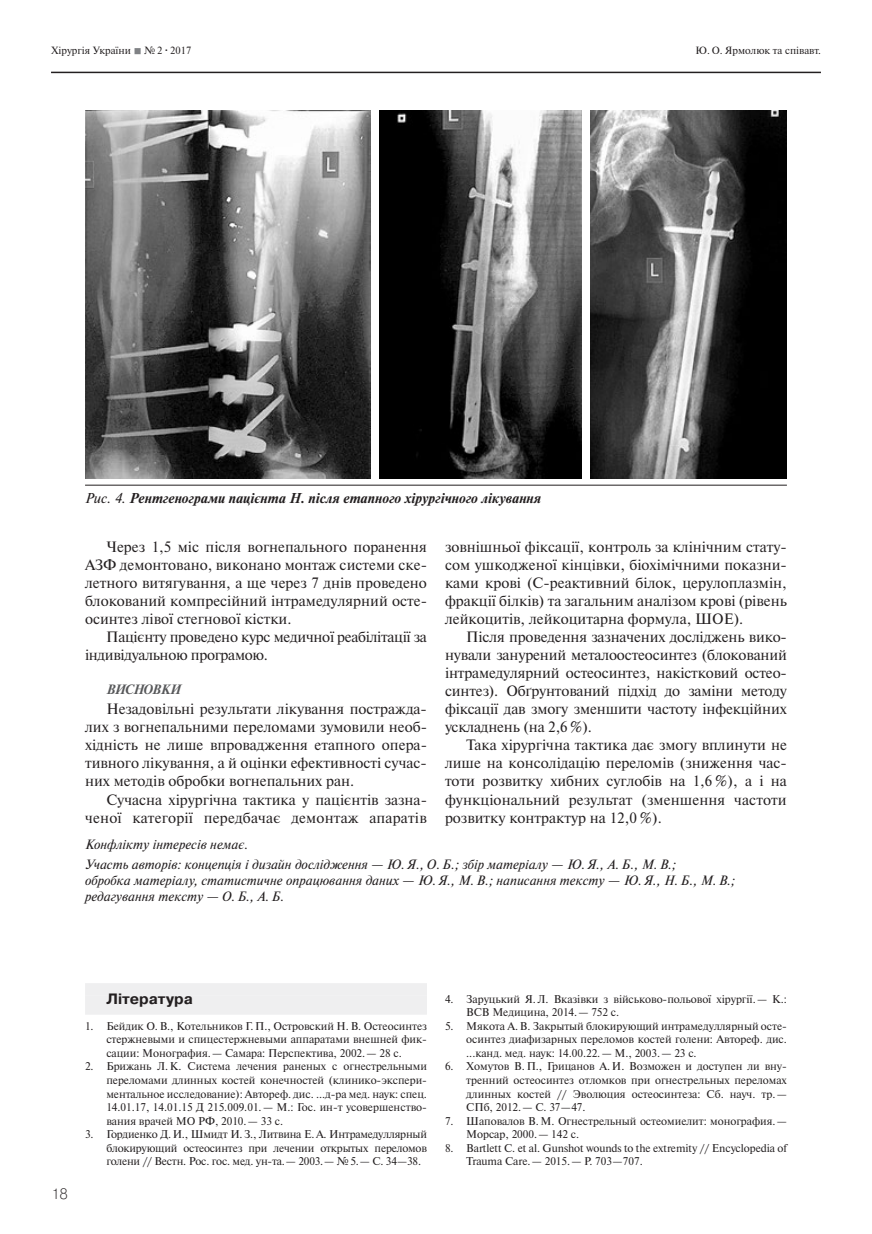
<style>
.page{position:relative;width:872px;height:1234px;background:#fff}
.page>*{position:absolute;margin:0;border:0;box-sizing:border-box;transform-origin:0 0}
.t1{font:15px/18px "Newton C";letter-spacing:-.01em;color:#231f20;text-align:justify}
.t2{font:15px/18px "Newton C";letter-spacing:.01em;color:#231f20;text-align:right}
.t3{font:700 15px "Pragmatica C";color:#231f20}
.t4{font:15px "Pragmatica Light C";color:#231f20}
.t5{font:italic 700 14.25px "Newton C";color:#231f20}
.t6{font:italic 13.5px/20.2px "Newton C";color:#231f20}
.t7{font:italic 700 13.5px "Newton C";letter-spacing:.155em;color:#57585a}
.t8{font:11.25px/13.5px "Newton C";letter-spacing:-.005em;color:#231f20;text-align:justify}
.t9{font:10.5px "Newton C";color:#231f20}
.s1{color:#808285}
.s2{font-weight:700}
.s3{font-weight:400}
</style>
<div class="page">
<hr style="left:51px;top:72px;width:770px;height:1px;background:#231f20">
<hr style="left:85px;top:484px;width:702px;height:1px;background:#231f20">
<img style="left:590px;top:111px;width:197px;height:368px">
<img style="left:86px;top:111px;width:284px;height:368px">
<img style="left:379px;top:111px;width:202px;height:368px">
<div style="left:85px;top:982px;width:342px;height:12px;background:#efeff0"></div>
<div style="left:85px;top:994px;width:342px;height:20px;background:#efeff0"></div>
<p class="t9" style="left:51px;top:45px;width:142px">Хірургія України <span class="s1">■</span> №2 <span class="s2">·</span> 2017</p>
<p class="t9" style="left:695px;top:45px;width:127px">Ю. О. Ярмолюк та співавт.</p>
<p class="t5" style="left:85px;top:490px;width:457px"><span class="s3">Рис. 4.</span> Рентгенограми пацієнта Н. після ет апного хірургічного лікування</p>
<h1 class="t1" style="left:85px;top:538px;width:343px;text-indent:21px">Через 1,5 міс після вогнепального поранення АЗФ демонтовано, виконано монтаж системи ске&shy;летного витягування, а ще через 7 днів проведено блокований компресійний інтрамедулярний осте&shy;осинтез лівої стегнової кістки.</h1>
<h1 class="t1" style="left:85px;top:628px;width:343px;text-indent:21px">Пацієнту проведено курс медичної реабілітації за індивідуальною програмою.</h1>
<p class="t7" style="left:106px;top:682px;width:76px">Висновки</p>
<h1 class="t1" style="left:85px;top:700px;width:343px;text-indent:21px">Незадовільні результати лікування постражда&shy;лих з вогнепальними переломами зумовили необ&shy;хідність не лише впровадження етапного опера&shy;тивного лікування, а й оцінки ефективності сучас&shy;них методів обробки вогнепальних ран.</h1>
<h1 class="t2" style="left:85px;top:790px;width:343px">Сучасна хірургічна тактика у пацієнтів зазна&shy;ченої категорії передбачає демонтаж апаратів</h1>
<p class="t1" style="left:445px;top:538px;width:343px">зовнішньої фіксації, контроль за клінічним стату&shy;сом ушкодженої кінцівки, біохімічними показни&shy;ками крові (С-реактивний білок, церулоплазмін, фракції білків) та загальним аналізом крові (рівень лейкоцитів, лейкоцитарна формула, ШОЕ).</p>
<p class="t1" style="left:445px;top:628px;width:343px;text-align:left;text-indent:21px">Після проведення зазначених досліджень вико&shy;нували занурений металоостеосинтез (блокований інтрамедулярний остеосинтез, накістковий остео-- синтез). Обґрунтований підхід до заміни методу фіксації дав змогу зменшити частоту інфекційних ускладнень (на 2,6 %).</p>
<h1 class="t1" style="left:445px;top:736px;width:343px;text-indent:21px">Така хірургічна тактика дає змогу вплинути не лише на консолідацію переломів (зниження час&shy;тоти розвитку хибних суглобів на 1,6 %), а і на функціональний результат (зменшення частоти розвитку контрактур на 12,0 %).</h1>
<p class="t6" style="left:85px;top:834px;width:592px">Конфлікту інтересів немає.<br>Участь авторів: концепція і дизайн дослідження — Ю. Я., О. Б.; збір матеріалу — Ю. Я., А. Б., М. В.;</p>
<p class="t6" style="left:85px;top:872px;width:651px;line-height:16px">обробка матеріалу, статистичне опрацювання даних — Ю. Я., М. В.; написання тексту — Ю. Я., Н. Б., М. В.; редагування тексту — О. Б., А. Б.</p>
<h1 class="t4" style="left:51px;top:1184px;width:18px">18</h1>
<h1 class="t3" style="left:106px;top:990px;width:88px">Література</h1>
<p class="t8" style="left:106px;top:1019px;width:322px;text-indent:-21px">1. Бейдик О. В., Котельников Г. П., Островский Н. В. Остеосинтез стержневыми и спицестержневыми аппаратами внешней фик&shy;сации: Монография.— Самара: Перспектива, 2002.— 28 с.</p>
<p class="t8" style="left:106px;top:1059px;width:322px;text-indent:-21px">2. Брижань Л. К. Система лечения раненых с огнестрельными переломами длинных костей конечностей (клинико-экспери&shy;ментальное исследование): Автореф. дис. ...д-ра мед. наук: спец.<br>14.01.17, 14.01.15 Д 215.009.01.— М.: Гос. ин-т усовершенство&shy;вания врачей МО РФ, 2010.— 33 с.</p>
<p class="t8" style="left:106px;top:1127px;width:322px;text-indent:-21px">3. Гордиенко Д. И ., Шмидт И.З., Литвина Е.А. Интрамедуллярный блокирующий остеосинтез при лечении открытых переломов голени // Вестн. Рос. гос. мед. ун-та.— 2003.— №5.— С. 34—38.</p>
<p class="t8" style="left:466px;top:992px;width:322px;text-indent:-21px">4. Заруцький Я. Л. Вказівки з військово-польової хірургії.— К.:<br>ВСВ Медицина, 2014.— 752 с.</p>
<p class="t8" style="left:466px;top:1019px;width:322px;text-indent:-21px">5. Мякота А. В. Закрытый блокирующий интрамедуллярный осте&shy;осинтез диафизарных переломов костей голени: Автореф. дис. ...канд. мед. наук: 14.00.22.— М., 2003.— 23 с.</p>
<p class="t8" style="left:466px;top:1059px;width:322px;text-indent:-21px">6. Хомутов В. П., Грицанов А. И . Возможен и доступен ли вну&shy;тренний остеосинтез отломков при огнестрельных переломах длинных костей // Эволюция остеосинтеза: Сб. науч. тр.— СПб, 2012.— С. 37—47.</p>
<p class="t8" style="left:466px;top:1113px;width:322px;text-indent:-21px">7. Шаповалов В. М. Огнестрельный остеомиелит: монография.—<br>Морсар, 2000.— 142 с.</p>
<p class="t8" style="left:466px;top:1140px;width:322px;text-indent:-21px">8. Bartlett C. et al. Gunshot wounds to the extremity // Encyclopedia of<br>Trauma Care.— 2015.— P. 703—707.</p>
</div>
